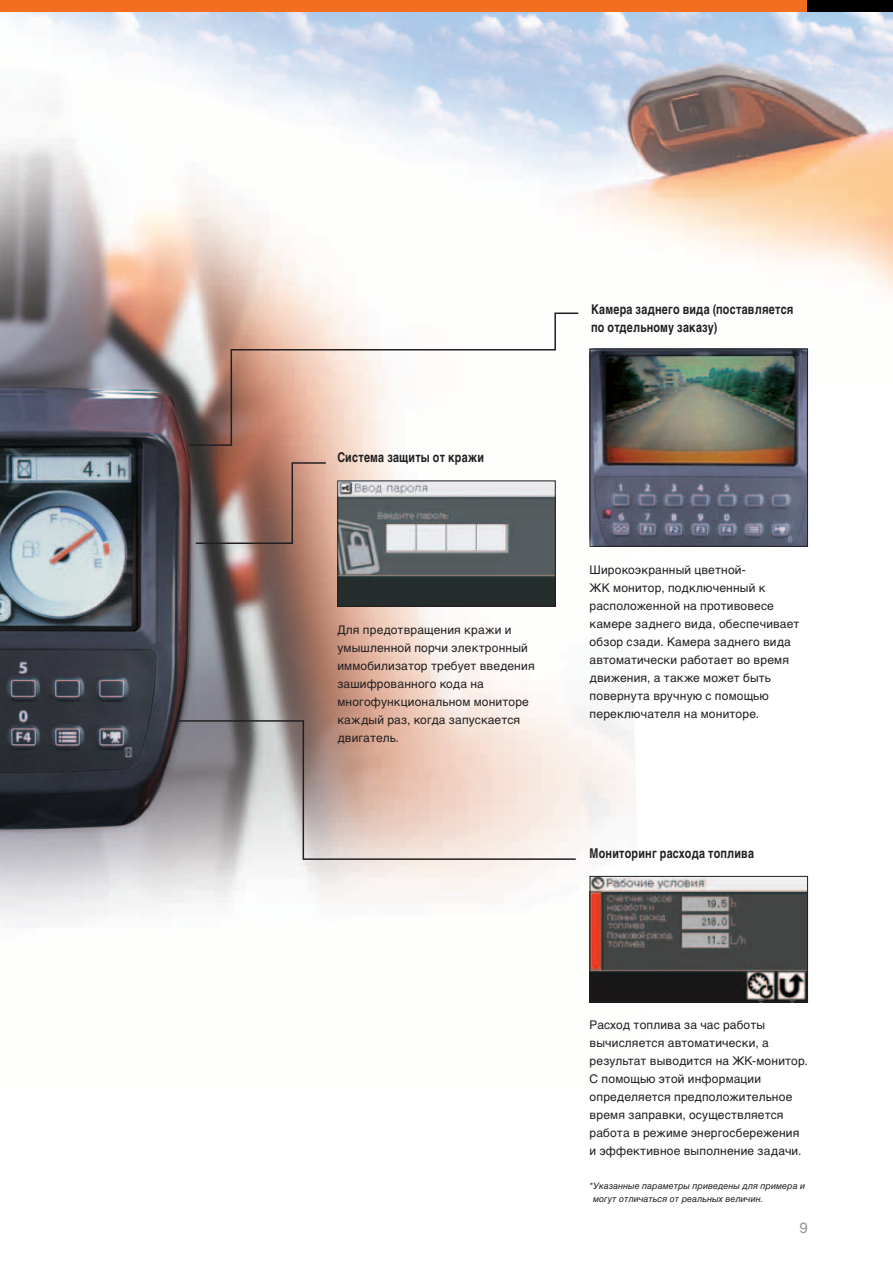
<style>
.page{position:relative;width:893px;height:1263px;background:#fff}
.page>*{position:absolute;margin:0;border:0;box-sizing:border-box;transform-origin:0 0}
.t1{font:15px "Helvetica Cyr Upright";color:#939598}
.t2{font:700 13.5px/18px "Helvetica Cyr";letter-spacing:.02em;color:#231f20;scale:.8 1}
.t3{font:12px/18px "Helvetica Cyr Upright";letter-spacing:.015em;color:#231f20}
.t4{font:9px/13.5px "Helvetica Cyr Inclined";color:#231f20}
</style>
<div class="page">
<img style="left:0;top:11px;width:893px;height:373px">
<img style="left:0;top:64px;width:644px;height:939px">
<img style="left:592px;top:878px;width:214px;height:122px">
<div style="left:590px;top:876px;width:218px;height:126px;border:1px solid #231f20"></div>
<img style="left:592px;top:351px;width:214px;height:194px">
<div style="left:590px;top:349px;width:218px;height:198px;border:1px solid #231f20"></div>
<div style="left:0;top:0;width:893px;height:11px;background:#f36e21"></div>
<div style="left:808px;top:0;width:85px;height:11px;background:#000"></div>
<svg style="left:177px;top:312px;width:403px;height:549px"></svg>
<p class="t2" style="left:337px;top:450px;width:185px">Система защиты от кражи</p>
<p class="t3" style="left:337px;top:622px;width:199px">Для предотвращения кражи и умышленной порчи электронный иммобилизатор требует введения зашифрованного кода на многофункциональном мониторе каждый раз, когда запускается двигатель.</p>
<p class="t2" style="left:591px;top:301px;width:254px">Камера заднего вида (поставляется по отдельному заказу)</p>
<p class="t3" style="left:590px;top:562px;width:211px">Широкоэкранный цветной-<br>ЖК монитор, подключенный к расположенной на противовесе камере заднего вида, обеспечивает обзор сзади. Камера заднего вида автоматически работает во время движения, а также может быть повернута вручную с помощью переключателя на мониторе.</p>
<p class="t2" style="left:590px;top:845px;width:207px">Мониторинг расхода топлива</p>
<p class="t3" style="left:590px;top:1017px;width:220px">Расход топлива за час работы вычисляется автоматически, а результат выводится на ЖК-монитор.<br>С помощью этой информации определяется предположительное время заправки, осуществляется работа в режиме энергосбережения и эффективное выполнение задачи.</p>
<p class="t4" style="left:593px;top:1179px;width:213px;text-indent:-4px">* Указанные параметры приведены для примера и могут отличаться от реальных величин.</p>
<p class="t1" style="left:800px;top:1222px;width:10px">9</p>
</div>
